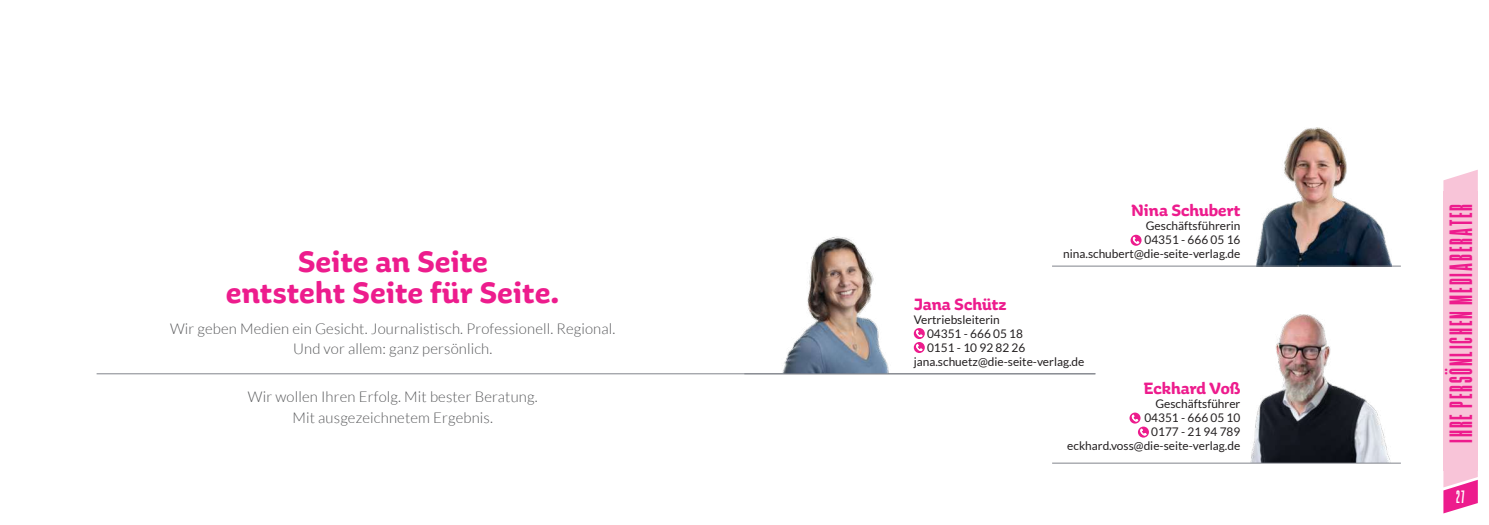
<style>
.page{position:relative;width:1489px;height:525px;background:#fff}
.page>*{position:absolute;margin:0;border:0;box-sizing:border-box;transform-origin:0 0}
.t1{font:33.75px "Bee Four";letter-spacing:.055em;color:#ed1c8d}
.t2{font:700 31.25px/31.2px "Aniuk";letter-spacing:.01em;color:#ed1c8d;text-align:center}
.t3{font:18.75px "Bee Four";color:#fff}
.t4{font:700 17.25px "Aniuk";color:#ed1c8d}
.t5{font:300 14.88px/20.2px "Lato";letter-spacing:.01em;color:#57585a;text-align:center}
.t6{font:11.88px/14px "Lato";color:#231f20;text-align:right}
</style>
<div class="page">
<hr style="left:97px;top:373px;width:998px;height:1px;background:#81848c">
<svg style="left:1443px;top:470px;width:34px;height:43px"></svg>
<div style="left:1443px;top:191px;width:34px;height:279px;background:#f8c4d8"></div>
<svg style="left:1443px;top:170px;width:34px;height:21px"></svg>
<img style="left:782px;top:236px;width:107px;height:137px">
<svg style="left:913px;top:328px;width:11px;height:11px"></svg>
<svg style="left:916px;top:330px;width:6px;height:7px"></svg>
<svg style="left:913px;top:342px;width:11px;height:11px"></svg>
<svg style="left:916px;top:344px;width:6px;height:7px"></svg>
<svg style="left:1130px;top:234px;width:11px;height:12px"></svg>
<svg style="left:1132px;top:237px;width:7px;height:6px"></svg>
<img style="left:1256px;top:128px;width:135px;height:138px">
<svg style="left:1137px;top:426px;width:11px;height:11px"></svg>
<svg style="left:1140px;top:428px;width:6px;height:7px"></svg>
<img style="left:1250px;top:314px;width:140px;height:148px">
<svg style="left:1129px;top:412px;width:11px;height:11px"></svg>
<svg style="left:1131px;top:414px;width:7px;height:7px"></svg>
<hr style="left:1052px;top:462px;width:348px;height:1px;background:#81848c">
<hr style="left:1051px;top:266px;width:349px;height:1px;background:#81848c">
<h2 class="t2" style="left:226px;top:245px;width:335px">Seite an Seite<br>entsteht Seite für Seite.</h2>
<p class="t5" style="left:170px;top:319px;width:447px">Wir geben Medien ein Gesicht. Journalistisch. Professionell. Regional.<br>Und vor allem: ganz persönlich.</p>
<p class="t5" style="left:248px;top:388px;width:291px">Wir wollen Ihren Erfolg. Mit bester Beratung.<br>Mit ausgezeichnetem Ergebnis.</p>
<h3 class="t4" style="left:1131px;top:200px;width:110px">Nina Schubert</h3>
<p class="t6" style="left:1063px;top:219px;width:179px">Geschäftsführerin<br>04351 - 666 05 16 nina.schubert@die-seite-verlag.de</p>
<h3 class="t4" style="left:913px;top:293px;width:94px">Jana Schütz</h3>
<p class="t6" style="left:913px;top:312px;width:88px">Vertriebsleiterin</p>
<p class="t6" style="left:927px;top:326px;width:97px">04351 - 666 05 18</p>
<p class="t6" style="left:927px;top:340px;width:100px">0151 - 10 92 82 26</p>
<p class="t6" style="left:913px;top:355px;width:172px">jana.schuetz@die-seite-verlag.de</p>
<h3 class="t4" style="left:1143px;top:378px;width:98px">Eckhard Voß</h3>
<p class="t6" style="left:1067px;top:397px;width:175px">Geschäftsführer<br>04351 - 666 05 10<br>0177 - 21 94 789 eckhard.voss@die-seite-verlag.de</p>
<h1 class="t1" style="left:1440px;top:443px;width:240px;rotate:-90deg">IHRE PERSÖNLICHEN MEDIABERATER</h1>
<h3 class="t3" style="left:1455px;top:485px;width:11px">27</h3>
</div>
